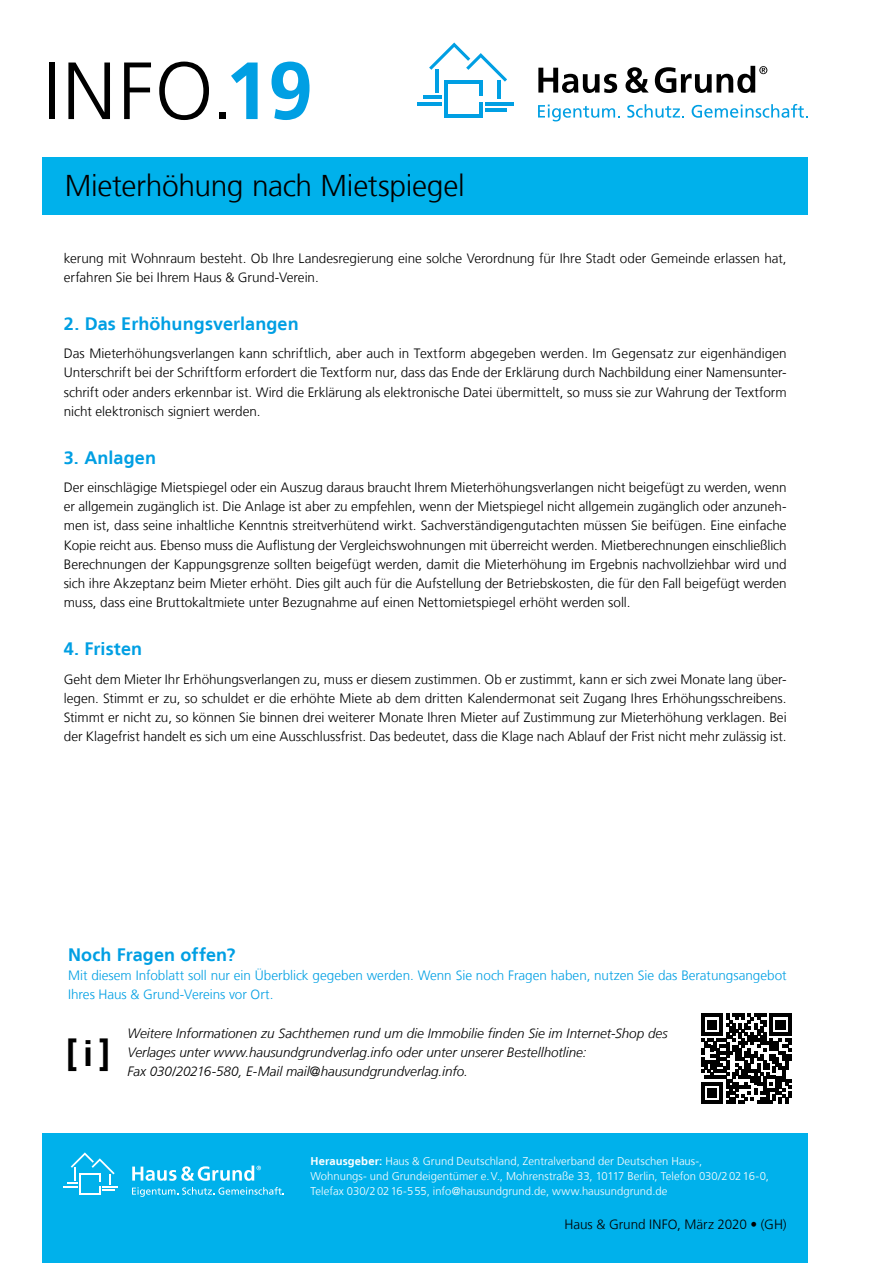
<style>
.page{position:relative;width:893px;height:1263px;background:#fff}
.page>*{position:absolute;margin:0;border:0;box-sizing:border-box;transform-origin:0 0}
.t1{font:300 81px "Frutiger LT";color:#000}
.t2{font:700 36px "Frutiger LT";color:#000}
.t3{font:300 30px "Frutiger LT";letter-spacing:-.01em;color:#000}
.t4{font:700 18px "Frutiger LT";letter-spacing:.005em;color:#009fe3}
.t5{font:300 13.5px/19.2px "Frutiger LT";color:#000;text-align:justify}
.t6{font:italic 300 13.5px/19.2px "Frutiger LT";color:#000}
.t7{font:300 13.5px/19.2px "Frutiger LT";color:#009fe3}
.t8{font:300 11.25px/15px "Frutiger LT";letter-spacing:.005em;color:#fff}
.s1{font-weight:700;color:#009fe3}
.s2{font-weight:700}
</style>
<div class="page">
<div style="left:43px;top:1133px;width:765px;height:130px;background:#00b1eb"></div>
<svg style="left:64px;top:1152px;width:54px;height:43px"></svg>
<svg style="left:132px;top:1165px;width:129px;height:16px"></svg>
<svg style="left:132px;top:1187px;width:152px;height:10px"></svg>
<div style="left:43px;top:157px;width:765px;height:58px;background:#00b1eb"></div>
<hr style="left:445px;top:80px;width:3px;height:38px;background:#009fe3">
<hr style="left:479px;top:102px;width:3px;height:16px;background:#009fe3">
<hr style="left:445px;top:114px;width:37px;height:4px;background:#009fe3">
<hr style="left:445px;top:80px;width:37px;height:3px;background:#009fe3">
<hr style="left:485px;top:108px;width:22px;height:3px;background:#009fe3">
<hr style="left:485px;top:102px;width:28px;height:3px;background:#009fe3">
<hr style="left:479px;top:80px;width:3px;height:16px;background:#009fe3">
<hr style="left:498px;top:81px;width:3px;height:18px;background:#009fe3">
<hr style="left:423px;top:96px;width:19px;height:3px;background:#009fe3">
<hr style="left:417px;top:102px;width:25px;height:3px;background:#009fe3">
<hr style="left:435px;top:69px;width:4px;height:24px;background:#009fe3">
<svg style="left:429px;top:43px;width:78px;height:39px"></svg>
<svg style="left:538px;top:68px;width:79px;height:25px"></svg>
<svg style="left:625px;top:67px;width:24px;height:26px"></svg>
<svg style="left:655px;top:66px;width:112px;height:27px"></svg>
<svg style="left:538px;top:105px;width:82px;height:16px"></svg>
<svg style="left:627px;top:104px;width:57px;height:14px"></svg>
<svg style="left:692px;top:104px;width:116px;height:14px"></svg>
<svg style="left:701px;top:1014px;width:90px;height:90px"></svg>
<h1 class="t1" style="left:43px;top:45px;width:272px">INFO.<span class="s1">19</span></h1>
<h3 class="t3" style="left:65px;top:168px;width:401px">Mieterhöhung nach Mietspiegel</h3>
<p class="t5" style="left:64px;top:248px;width:724px">kerung mit Wohnraum besteht. Ob Ihre Landesregierung eine solche Verordnung für Ihre Stadt oder Gemeinde erlassen hat, erfahren Sie bei Ihrem Haus &amp; Grund-Verein.</p>
<h3 class="t4" style="left:64px;top:313px;width:236px">2. Das Erhöhungsverlangen</h3>
<p class="t5" style="left:64px;top:344px;width:724px">Das Mieterhöhungsverlangen kann schriftlich, aber auch in Textform abgegeben werden. Im Gegensatz zur eigenhändigen Unterschrift bei der Schriftform erfordert die Textform nur, dass das Ende der Erklärung durch Nachbildung einer Namensunter&shy;schrift oder anders erkennbar ist. Wird die Erklärung als elektronische Datei übermittelt, so muss sie zur Wahrung der Textform nicht elektronisch signiert werden.</p>
<h3 class="t4" style="left:64px;top:447px;width:94px">3. Anlagen</h3>
<p class="t5" style="left:64px;top:478px;width:724px">Der einschlägige Mietspiegel oder ein Auszug daraus braucht Ihrem Mieterhöhungsverlangen nicht beigefügt zu werden, wenn er allgemein zugänglich ist. Die Anlage ist aber zu empfehlen, wenn der Mietspiegel nicht allgemein zugänglich oder anzuneh&shy;men ist, dass seine inhaltliche Kenntnis streitverhütend wirkt. Sachverständigengutachten müssen Sie beifügen. Eine einfache Kopie reicht aus. Ebenso muss die Auflistung der Vergleichswohnungen mit überreicht werden. Mietberechnungen einschließlich Berechnungen der Kappungsgrenze sollten beigefügt werden, damit die Mieterhöhung im Ergebnis nachvollziehbar wird und sich ihre Akzeptanz beim Mieter erhöht. Dies gilt auch für die Aufstellung der Betriebskosten, die für den Fall beigefügt werden muss, dass eine Bruttokaltmiete unter Bezugnahme auf einen Nettomietspiegel erhöht werden soll.</p>
<h3 class="t4" style="left:64px;top:638px;width:80px">4. Fristen</h3>
<p class="t5" style="left:64px;top:669px;width:724px">Geht dem Mieter Ihr Erhöhungsverlangen zu, muss er diesem zustimmen. Ob er zustimmt, kann er sich zwei Monate lang über&shy;legen. Stimmt er zu, so schuldet er die erhöhte Miete ab dem dritten Kalendermonat seit Zugang Ihres Erhöhungsschreibens.<br>Stimmt er nicht zu, so können Sie binnen drei weiterer Monate Ihren Mieter auf Zustimmung zur Mieterhöhung verklagen. Bei der Klagefrist handelt es sich um eine Ausschlussfrist. Das bedeutet, dass die Klage nach Ablauf der Frist nicht mehr zulässig ist.</p>
<h3 class="t4" style="left:68px;top:944px;width:169px">Noch Fragen offen?</h3>
<p class="t7" style="left:68px;top:966px;width:720px">Mit diesem Infoblatt soll nur ein Überblick gegeben werden. Wenn Sie noch Fragen haben, nutzen Sie das Beratungsangebot<br>Ihres Haus &amp; Grund-Vereins vor Ort.</p>
<h2 class="t2" style="left:66px;top:1033px;width:46px">[i]</h2>
<p class="t6" style="left:128px;top:1023px;width:541px">Weitere Informationen zu Sachthemen rund um die Immobilie finden Sie im Internet-Shop des<br>Verlages unter www.hausundgrundverlag.info oder unter unserer Bestellhotline:<br>Fax 030/20216-580, E-Mail mail@hausundgrundverlag.info.</p>
<p class="t8" style="left:310px;top:1154px;width:460px"><span class="s2">Herausgeber:</span> Haus &amp; Grund Deutschland, Zentralverband der Deutschen Haus-,<br>Wohnungs- und Grundeigentümer e.V., Mohrenstraße 33, 10117 Berlin, Telefon 030/20216-0,<br>Telefax 030/20216-555, info@hausundgrund.de, www.hausundgrund.de</p>
<p class="t5" style="left:564px;top:1215px;width:224px">Haus &amp; Grund INFO, März 2020 • (GH)</p>
</div>
